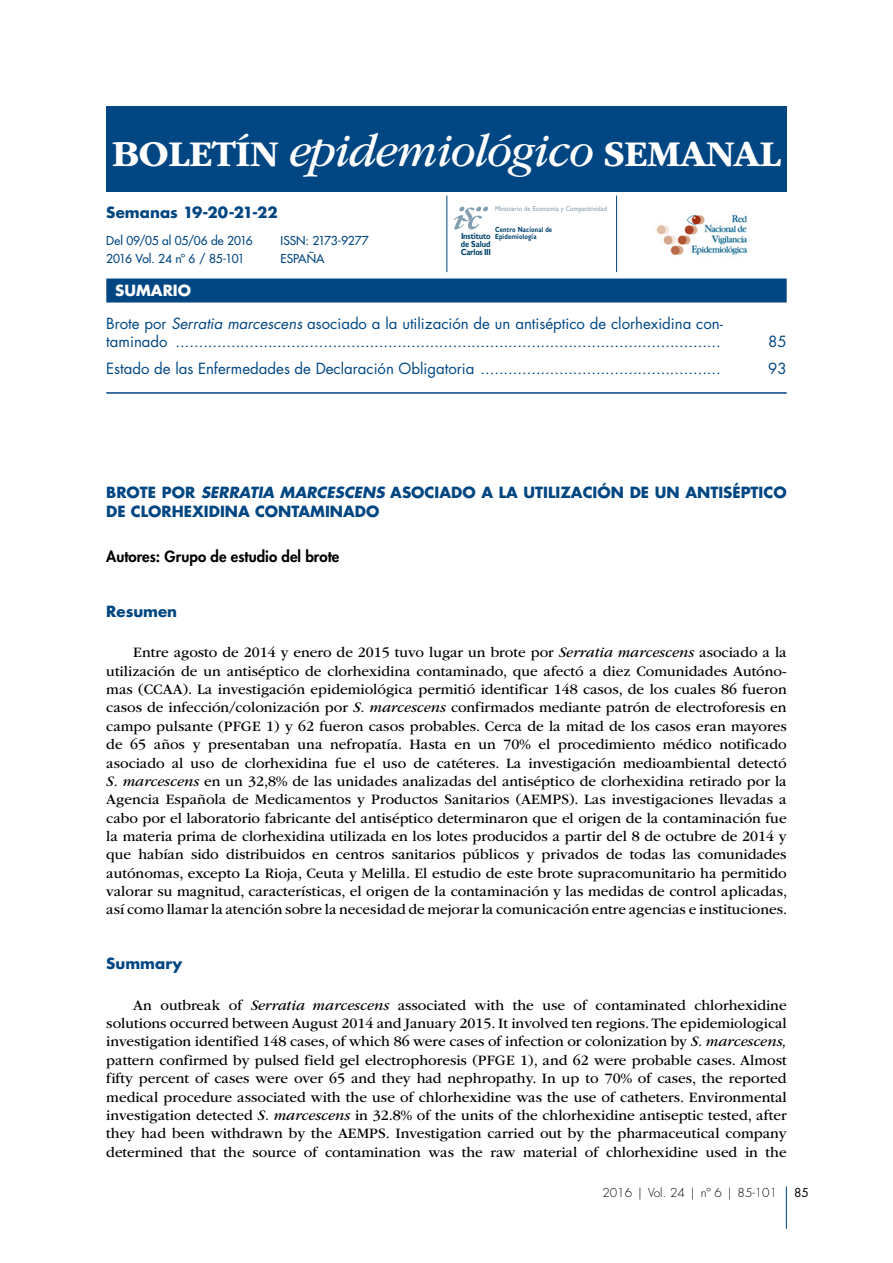
<style>
.page{position:relative;width:893px;height:1263px;background:#fff}
.page>*{position:absolute;margin:0;border:0;box-sizing:border-box;transform-origin:0 0}
.PUBLICACION-TITULO{font:700 37.8px "ITC Garamond Std";letter-spacing:-.025em;color:#fff}
.GENERAL-PARRAFO-1{font:15px/18.3px "ITC Garamond Std";color:#000;text-align:justify}
.SUMARIO-NIVEL-1{font:15px/27px "Futura Std";color:#004682}
.GENERAL-NIVEL-1{font:700 15px/18.3px "Futura Std";color:#004682}
.GENERAL-AUTOR-DESP{font:800 15px "Futura Std";color:#000}
.PUBLICACION-SEMANA{font:700 15px "Futura Std";color:#004682}
.GENERAL-NIVEL-2{font:700 15px "Futura Std";color:#004682}
.SUMARIO-TITULO{font:700 15px "Futura Std";color:#fff}
.PUBLICACION-FECHA{font:500 12px "Futura Std";letter-spacing:-.01em;color:#004682}
.t1{font:300 12px "Futura Std";color:#000}
.PUBLICACION-FECHA-2{font:500 12px "Futura Std";letter-spacing:-.055em;color:#004682}
.t2{font:12px "Futura Std";color:#000}
.t3{font:700 8.85px/16px "Gill Sans";letter-spacing:-.01em;color:#00436d;scale:.86 1}
.t4{font:700 7.35px/6.9px "Gill Sans";letter-spacing:.025em;color:#00436d;scale:.8 1}
.t5{font:7.05px "Gill Sans";letter-spacing:.025em;color:#829fb1;scale:.9 1}
.s1{font-weight:400;font-style:italic;font-size:48px}
.s2{font-style:italic}
</style>
<div class="page">
<hr style="left:786px;top:1186px;width:1px;height:43px;background:#004682">
<div style="left:106px;top:278px;width:681px;height:24px;background:#004682"></div>
<hr style="left:106px;top:392px;width:681px;height:2px;background:#004682">
<div style="left:106px;top:106px;width:681px;height:85px;background:#004682"></div>
<hr style="left:446px;top:196px;width:1px;height:76px;background:#004682">
<hr style="left:616px;top:196px;width:1px;height:76px;background:#004682">
<svg style="left:454px;top:207px;width:34px;height:23px"></svg>
<img style="left:656px;top:214px;width:92px;height:42px">
<p class="PUBLICACION-TITULO" style="left:112px;top:132px;width:671px">BOLETÍN <span class="s1">epidemiológico</span> SEMANAL</p>
<p class="PUBLICACION-SEMANA" style="left:106px;top:203px;width:173px">Semanas 19-20-21-22</p>
<p class="PUBLICACION-FECHA" style="left:106px;top:233px;width:148px">Del 09/05 al 05/06 de 2016</p>
<p class="PUBLICACION-FECHA-2" style="left:106px;top:251px;width:140px">2016 Vol. 24 nº 6 / 85-101</p>
<p class="t5" style="left:495px;top:205px;width:126px">Ministerio de Economía y Competitividad</p>
<p class="t4" style="left:495px;top:226px;width:73px">Centro Nacional de<br>Epidemiología</p>
<p class="t3" style="left:461px;top:228px;width:37px">Instituto<br>Carlos III</p>
<p class="PUBLICACION-FECHA" style="left:281px;top:233px;width:89px">ISSN: 2173-9277</p>
<p class="PUBLICACION-FECHA" style="left:281px;top:251px;width:46px">ESPAÑA</p>
<p class="t3" style="left:461px;top:236px;width:36px">de Salud</p>
<p class="SUMARIO-TITULO" style="left:115px;top:281px;width:77px">SUMARIO</p>
<p class="SUMARIO-NIVEL-1" style="left:106px;top:315px;width:618px;line-height:18px">Brote por <span class="s2">Serratia marcescens</span> asociado a la utilización de un antiséptico de clorhexidina con&shy;taminado ......................................................................................................................</p>
<p class="SUMARIO-NIVEL-1" style="left:106px;top:355px;width:616px">Estado de las Enfermedades de Declaración Obligatoria ....................................................</p>
<p class="SUMARIO-NIVEL-1" style="left:768px;top:328px;width:20px">85<br>93</p>
<p class="GENERAL-NIVEL-1" style="left:106px;top:483px;width:682px">BROTE POR <span class="s2">SERRATIA MARCESCENS</span> ASOCIADO A LA UTILIZACIÓN DE UN ANTISÉPTICO<br>DE CLORHEXIDINA CONTAMINADO</p>
<p class="GENERAL-AUTOR-DESP" style="left:106px;top:547px;width:234px">Autores: Grupo de estudio del brote</p>
<p class="GENERAL-NIVEL-2" style="left:106px;top:601px;width:72px">Resumen</p>
<p class="GENERAL-PARRAFO-1" style="left:106px;top:644px;width:682px;text-indent:27px">Entre agosto de 2014 y enero de 2015 tuvo lugar un brote por <span class="s2">Serratia marcescens</span> asociado a la utilización de un antiséptico de clorhexidina contaminado, que afectó a diez Comunidades Autóno&shy;mas (CCAA). La investigación epidemiológica permitió identificar 148 casos, de los cuales 86 fueron casos de infección/colonización por <span class="s2">S. marcescens</span> confirmados mediante patrón de electroforesis en campo pulsante (PFGE 1) y 62 fueron casos probables. Cerca de la mitad de los casos eran mayores de 65 años y presentaban una nefropatía. Hasta en un 70% el procedimiento médico notificado asociado al uso de clorhexidina fue el uso de catéteres. La investigación medioambiental detectó <span class="s2">S. marcescens</span> en un 32,8% de las unidades analizadas del antiséptico de clorhexidina retirado por la Agencia Española de Medicamentos y Productos Sanitarios (AEMPS). Las investigaciones llevadas a cabo por el laboratorio fabricante del antiséptico determinaron que el origen de la contaminación fue la materia prima de clorhexidina utilizada en los lotes producidos a partir del 8 de octubre de 2014 y que habían sido distribuidos en centros sanitarios públicos y privados de todas las comunidades autónomas, excepto La Rioja, Ceuta y Melilla. El estudio de este brote supracomunitario ha permitido valorar su magnitud, características, el origen de la contaminación y las medidas de control aplicadas, así como llamar la atención sobre la necesidad de mejorar la comunicación entre agencias e instituciones.</p>
<p class="GENERAL-NIVEL-2" style="left:106px;top:953px;width:77px">Summary</p>
<p class="GENERAL-PARRAFO-1" style="left:106px;top:996px;width:682px;text-indent:27px">An outbreak of <span class="s2">Serratia marcescens</span> associated with the use of contaminated chlorhexidine solutions occurred between August 2014 and January 2015. It involved ten regions. The epidemiological investigation identified 148 cases, of which 86 were cases of infection or colonization by <span class="s2">S. marcescens, </span>pattern confirmed by pulsed field gel electrophoresis (PFGE 1), and 62 were probable cases. Almost fifty percent of cases were over 65 and they had nephropathy. In up to 70% of cases, the reported medical procedure associated with the use of chlorhexidine was the use of catheters. Environmental investigation detected <span class="s2">S. marcescens</span> in 32.8% of the units of the chlorhexidine antiseptic tested, after they had been withdrawn by the AEMPS. Investigation carried out by the pharmaceutical company determined that the source of contamination was the raw material of chlorhexidine used in the</p>
<p class="t1" style="left:602px;top:1186px;width:176px">2016 | Vol. 24 | nº 6 | 85-101</p>
<p class="t2" style="left:794px;top:1185px;width:16px">85</p>
</div>
